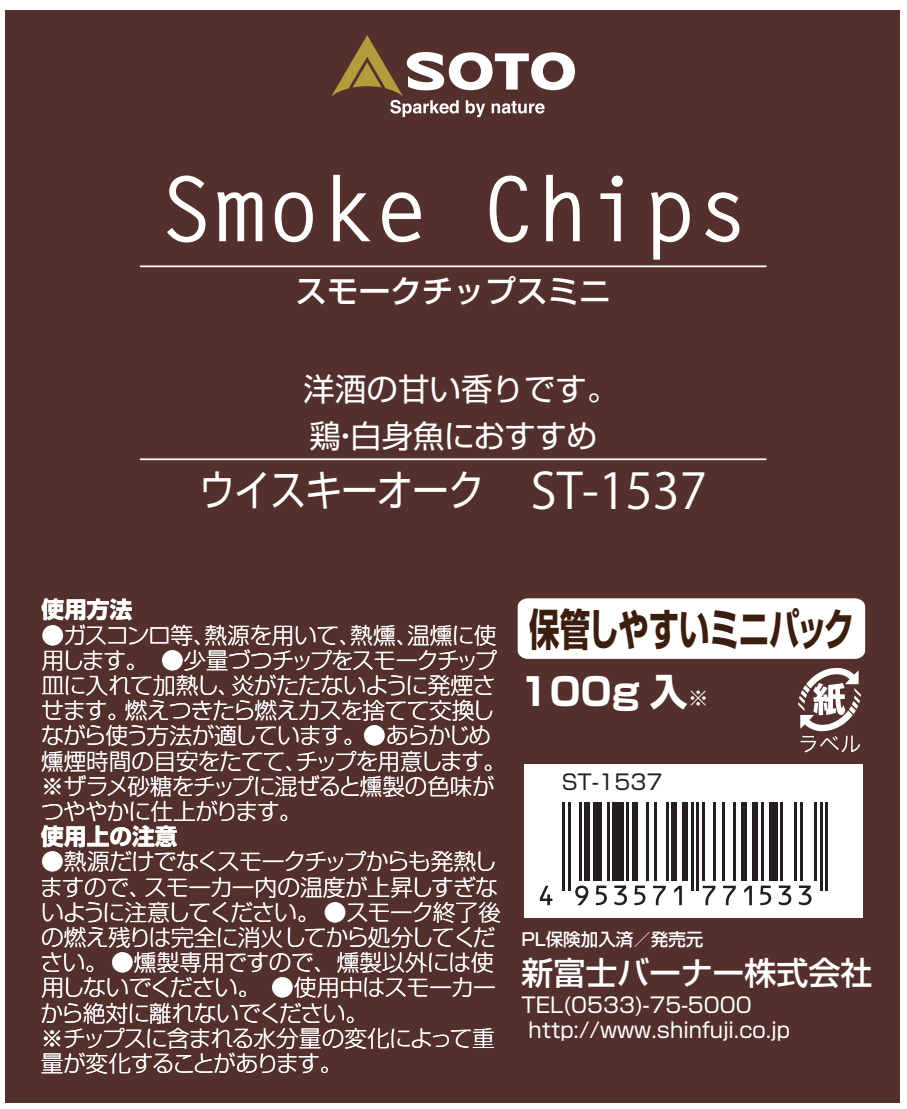
<style>
.page{position:relative;width:907px;height:1109px;background:#fff}
.page>*{position:absolute;margin:0;border:0;box-sizing:border-box;transform-origin:0 0}
.t1{font:700 43.75px "Shin Go Pro";letter-spacing:-.025em;color:#3c1e0f;scale:.7 1}
.t2{font:42px "Shin Go Pro";color:#fff;scale:.85 1}
.t3{font:700 37.8px "Shin Go Pro";color:#fff}
.t4{font:500 31.85px "Shin Go Pro";color:#fff}
.t5{font:500 31.5px "Shin Go Pro";color:#fff}
.t6{font:31.5px "Shin Go Pro";letter-spacing:-.02em;color:#fff}
.t7{font:31.5px "Shin Go Pro";color:#fff}
.t8{font:300 22.75px/25.2px "Shin Go Pro";letter-spacing:-.035em;color:#fff}
.t9{font:700 22.75px "Shin Go Pro";color:#fff}
.t10{font:21px/24.5px "Shin Go Pro";color:#fff}
.t11{font:21px "Shin Go Pro";color:#231f20}
.t12{font:500 17.5px "Shin Go Pro";color:#fff}
.s1{font-family:"Koz Go Pr 6 N";font-size:49px}
.s2{font-size:21px}
</style>
<div class="page">
<div style="left:6px;top:10px;width:894px;height:1093px;background:#53302c"></div>
<svg style="left:798px;top:667px;width:63px;height:85px"></svg>
<div style="left:524px;top:765px;width:339px;height:153px;background:#fff"></div>
<svg style="left:331px;top:35px;width:244px;height:82px"></svg>
<svg style="left:167px;top:175px;width:38px;height:67px"></svg>
<svg style="left:217px;top:192px;width:45px;height:49px"></svg>
<svg style="left:275px;top:192px;width:38px;height:50px"></svg>
<svg style="left:333px;top:175px;width:38px;height:66px"></svg>
<svg style="left:382px;top:192px;width:39px;height:50px"></svg>
<svg style="left:490px;top:175px;width:38px;height:67px"></svg>
<svg style="left:546px;top:175px;width:34px;height:66px"></svg>
<svg style="left:600px;top:175px;width:23px;height:66px"></svg>
<svg style="left:651px;top:192px;width:39px;height:68px"></svg>
<svg style="left:705px;top:192px;width:34px;height:50px"></svg>
<hr style="left:140px;top:265px;width:626px;height:2px;background:#fff">
<div style="left:518px;top:598px;width:347px;height:61px;background:#fff"></div>
<hr style="left:140px;top:458px;width:626px;height:2px;background:#fff">
<hr style="left:562px;top:802px;width:3px;height:89px;background:#231f20">
<hr style="left:568px;top:802px;width:2px;height:89px;background:#231f20">
<hr style="left:579px;top:802px;width:3px;height:79px;background:#231f20">
<div style="left:584px;top:802px;width:6px;height:79px;background:#231f20"></div>
<div style="left:593px;top:802px;width:8px;height:79px;background:#231f20"></div>
<hr style="left:607px;top:802px;width:3px;height:79px;background:#231f20">
<div style="left:612px;top:802px;width:12px;height:79px;background:#231f20"></div>
<hr style="left:626px;top:802px;width:3px;height:79px;background:#231f20">
<div style="left:632px;top:802px;width:6px;height:79px;background:#231f20"></div>
<hr style="left:646px;top:802px;width:3px;height:79px;background:#231f20">
<hr style="left:654px;top:802px;width:3px;height:79px;background:#231f20">
<hr style="left:666px;top:802px;width:2px;height:79px;background:#231f20">
<div style="left:671px;top:802px;width:6px;height:79px;background:#231f20"></div>
<div style="left:682px;top:802px;width:6px;height:79px;background:#231f20"></div>
<hr style="left:691px;top:802px;width:3px;height:89px;background:#231f20">
<hr style="left:696px;top:802px;width:3px;height:89px;background:#231f20">
<hr style="left:702px;top:802px;width:3px;height:79px;background:#231f20">
<hr style="left:713px;top:802px;width:3px;height:79px;background:#231f20">
<hr style="left:722px;top:802px;width:2px;height:79px;background:#231f20">
<hr style="left:733px;top:802px;width:3px;height:79px;background:#231f20">
<div style="left:741px;top:802px;width:6px;height:79px;background:#231f20"></div>
<div style="left:752px;top:802px;width:6px;height:79px;background:#231f20"></div>
<hr style="left:761px;top:802px;width:3px;height:79px;background:#231f20">
<div style="left:769px;top:802px;width:9px;height:79px;background:#231f20"></div>
<hr style="left:780px;top:802px;width:3px;height:79px;background:#231f20">
<hr style="left:794px;top:802px;width:3px;height:79px;background:#231f20">
<hr style="left:800px;top:802px;width:3px;height:79px;background:#231f20">
<hr style="left:814px;top:802px;width:3px;height:79px;background:#231f20">
<hr style="left:820px;top:802px;width:2px;height:89px;background:#231f20">
<hr style="left:825px;top:802px;width:3px;height:89px;background:#231f20">
<svg style="left:540px;top:886px;width:12px;height:19px"></svg>
<svg style="left:575px;top:885px;width:13px;height:20px"></svg>
<svg style="left:596px;top:885px;width:11px;height:20px"></svg>
<svg style="left:614px;top:885px;width:13px;height:20px"></svg>
<svg style="left:634px;top:885px;width:11px;height:20px"></svg>
<svg style="left:653px;top:886px;width:13px;height:19px"></svg>
<svg style="left:674px;top:886px;width:8px;height:19px"></svg>
<svg style="left:702px;top:886px;width:13px;height:19px"></svg>
<svg style="left:723px;top:886px;width:13px;height:19px"></svg>
<svg style="left:744px;top:886px;width:8px;height:19px"></svg>
<svg style="left:760px;top:885px;width:11px;height:20px"></svg>
<svg style="left:779px;top:885px;width:12px;height:20px"></svg>
<svg style="left:799px;top:885px;width:12px;height:20px"></svg>
<h3 class="t5" style="left:296px;top:265px;width:316px">スモークチップスミニ</h3>
<h3 class="t7" style="left:303px;top:363px;width:316px">洋酒の甘い香りです。</h3>
<h3 class="t6" style="left:309px;top:410px;width:290px">鶏・白身魚におすすめ</h3>
<h2 class="t2" style="left:199px;top:455px;width:598px">ウイスキーオーク <span class="s1">ST-1537</span></h2>
<p class="t9" style="left:41px;top:592px;width:115px">使用方法　</p>
<p class="t8" style="left:41px;top:620px;width:466px">●ガスコンロ等、熱源を用いて、熱燻、温燻に使用します。 ●少量づつチップをスモークチップ皿に入れて加熱し、炎がたたないように発煙させます。燃えつきたら燃えカスを捨てて交換しながら使う方法が適しています。●あらかじめ燻煙時間の目安をたてて、チップを用意します。※ザラメ砂糖をチップに混ぜると燻製の色味がつややかに仕上がります。</p>
<p class="t9" style="left:41px;top:818px;width:138px">使用上の注意</p>
<p class="t8" style="left:40px;top:846px;width:462px">●熱源だけでなくスモークチップからも発熱しますので、スモーカー内の温度が上昇しすぎないように注意してください。 ●スモーク終了後の燃え残りは完全に消火してから処分してください。●燻製専用ですので、燻製以外には使用しないでください。 ●使用中はスモーカーから絶対に離れないでください。<br>※チップスに含まれる水分量の変化によって重量が変化することがあります。</p>
<h1 class="t1" style="left:529px;top:595px;width:466px">保管しやすいミニパック</h1>
<h3 class="t3" style="left:519px;top:661px;width:191px">100g 入<span class="s2">※</span></h3>
<p class="t11" style="left:562px;top:765px;width:102px">ST-1537</p>
<p class="t12" style="left:521px;top:925px;width:183px">PL保険加入済／発売元</p>
<h3 class="t4" style="left:521px;top:947px;width:352px">新富士バーナー株式会社</h3>
<p class="t10" style="left:528px;top:991px;width:263px;text-indent:-7px">TEL(0533)-75-5000 http://www.shinfuji.co.jp</p>
</div>
